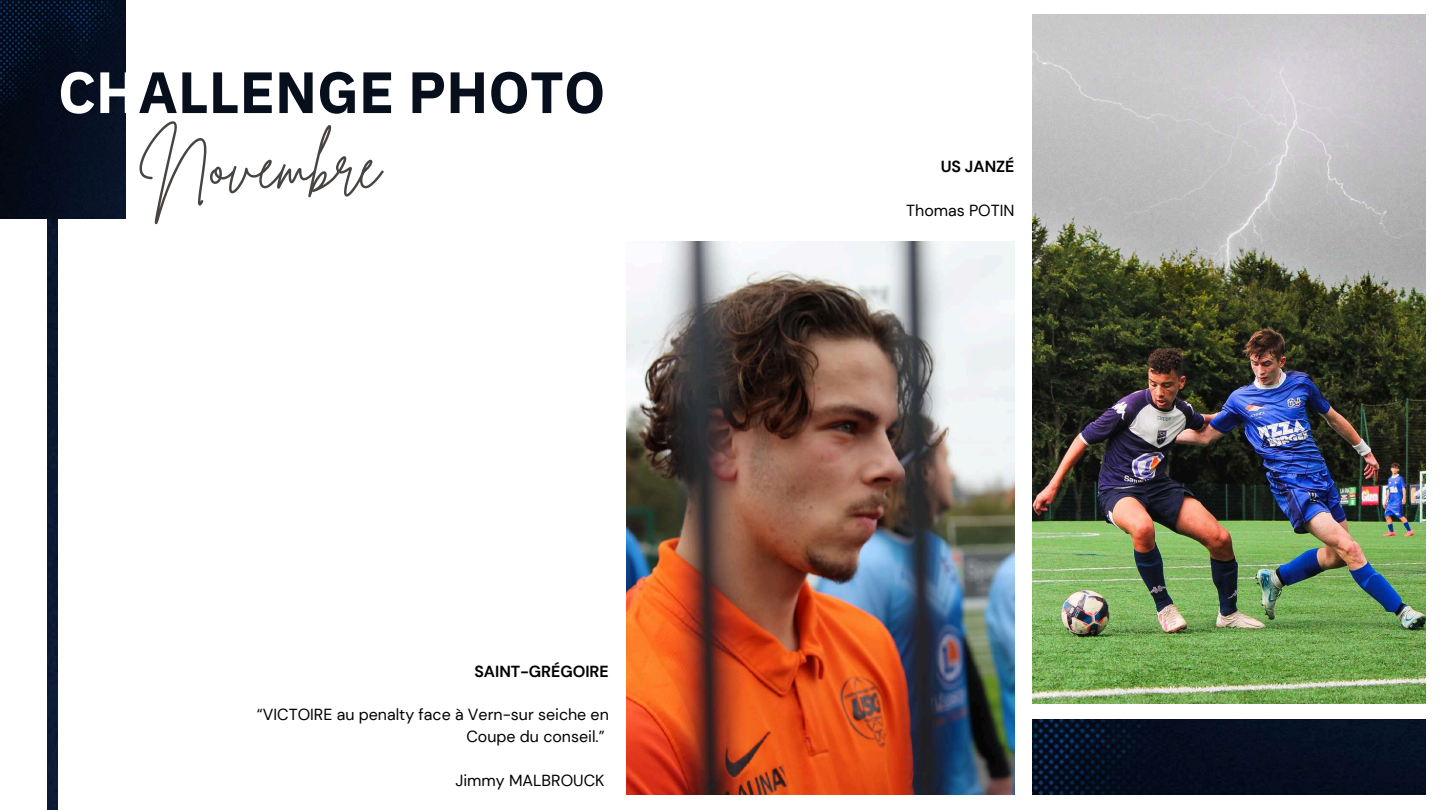
<style>
.page{position:relative;width:1440px;height:810px;background:#fff}
.page>*{position:absolute;margin:0;border:0;box-sizing:border-box;transform-origin:0 0}
.t1{font:63.4px "Brittany Signature";color:#484441}
.t2{font:700 58.2px "IBM Plex Sans";color:#070e1c}
.t3{font:16px/21.8px "DM Sans";color:#000;text-align:right}
.t4{font:700 16px "DM Sans";color:#000}
.s1{color:#fff}
</style>
<div class="page">
<div style="left:48px;top:219px;width:10px;height:591px;background:#0a1932"></div>
<img style="left:0;top:0;width:125px;height:219px">
<img style="left:1032px;top:720px;width:393px;height:75px">
<img style="left:1032px;top:15px;width:393px;height:688px">
<img style="left:626px;top:241px;width:389px;height:554px">
<h2 class="t2" style="left:58px;top:53px;width:549px"><span class="s1">CH</span>ALLENGE PHOTO</h2>
<h1 class="t1" style="left:140px;top:125px;width:242px">Novembre</h1>
<p class="t4" style="left:474px;top:661px;width:136px">SAINT-GRÉGOIRE</p>
<p class="t3" style="left:257px;top:704px;width:353px">“VICTOIRE au penalty face à Vern-sur seiche en<br>Coupe du conseil.”</p>
<p class="t3" style="left:456px;top:769px;width:151px">Jimmy MALBROUCK</p>
<p class="t4" style="left:941px;top:156px;width:75px">US JANZÉ</p>
<p class="t3" style="left:906px;top:199px;width:110px">Thomas POTIN</p>
</div>
